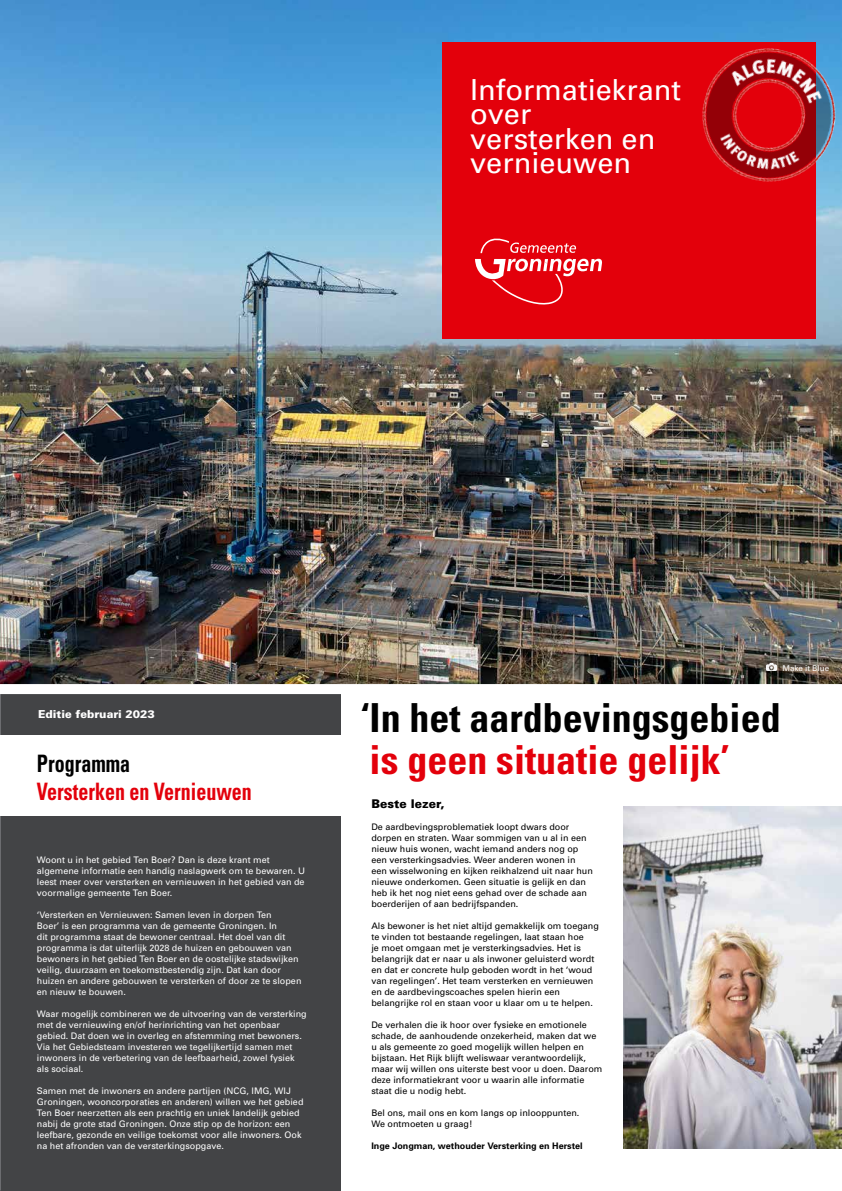
<style>
.page{position:relative;width:842px;height:1191px;background:#fff}
.page>*{position:absolute;margin:0;border:0;box-sizing:border-box;transform-origin:0 0}
.t1{font:700 condensed 40px "Univers";color:#000}
.t2{font:700 condensed 40px "Univers";color:#e3000b}
.t3{font:29px/24.6px "Univers";color:#fff}
.t4{font:700 condensed 24px "Univers";color:#e3000b;scale:.83 1}
.t5{font:700 condensed 24px "Univers";color:#000;scale:.83 1}
.t6{font:900 12px "Univers";color:#000}
.t7{font:900 11px "Univers";color:#fff}
.t8{font:9px/11px "Univers";color:#fff}
.t9{font:9px/11px "Univers";color:#000}
.t10{font:700 9px "Univers";color:#000}
.t11{font:8px "Univers";color:#fff}
</style>
<div class="page">
<div style="left:0;top:692px;width:340px;height:499px;background:#434446"></div>
<img style="left:624px;top:806px;width:218px;height:342px">
<img style="left:0;top:0;width:842px;height:684px">
<div style="left:0;top:684px;width:842px;height:10px;background:#fff"></div>
<div style="left:443px;top:43px;width:373px;height:296px;background:#e3000b"></div>
<svg style="left:475px;top:238px;width:127px;height:67px"></svg>
<div style="left:0;top:735px;width:340px;height:80px;background:#fff"></div>
<svg style="left:767px;top:663px;width:9px;height:8px"></svg>
<img style="left:687px;top:34px;width:155px;height:163px">
<img style="left:695px;top:42px;width:147px;height:147px">
<h2 class="t3" style="left:470px;top:77px;width:213px">Informatiekrant over versterken en vernieuwen</h2>
<p class="t7" style="left:38px;top:707px;width:118px">Editie februari 2023</p>
<h3 class="t5" style="left:37px;top:749px;width:114px">Programma</h3>
<h3 class="t4" style="left:37px;top:777px;width:261px">Versterken en Vernieuwen</h3>
<p class="t8" style="left:37px;top:854px;width:270px">Woont u in het gebied Ten Boer? Dan is deze krant met algemene informatie een handig naslagwerk om te bewaren. U leest meer over versterken en vernieuwen in het gebied van de voormalige gemeente Ten Boer.</p>
<p class="t8" style="left:37px;top:909px;width:266px">‘Versterken en Vernieuwen: Samen leven in dorpen Ten<br>Boer’ is een programma van de gemeente Groningen. In<br>dit programma staat de bewoner centraal. Het doel van dit programma is dat uiterlijk 2028 de huizen en gebouwen van bewoners in het gebied Ten Boer en de oostelijke stadswijken veilig, duurzaam en toekomstbestendig zijn. Dat kan door huizen en andere gebouwen te versterken of door ze te slopen en nieuw te bouwen.</p>
<p class="t8" style="left:37px;top:1008px;width:271px">Waar mogelijk combineren we de uitvoering van de versterking met de vernieuwing en/of herinrichting van het openbaar gebied. Dat doen we in overleg en afstemming met bewoners.<br>Via het Gebiedsteam investeren we tegelijkertijd samen met inwoners in de verbetering van de leefbaarheid, zowel fysiek als sociaal.</p>
<p class="t8" style="left:37px;top:1085px;width:268px">Samen met de inwoners en andere partijen (NCG, IMG, WIJ Groningen, wooncorporaties en anderen) willen we het gebied Ten Boer neerzetten als een prachtig en uniek landelijk gebied nabij de grote stad Groningen. Onze stip op de horizon: een leefbare, gezonde en veilige toekomst voor alle inwoners. Ook na het afronden van de versterkingsopgave.</p>
<p class="t11" style="left:782px;top:663px;width:48px">Make it Blue</p>
<h1 class="t1" style="left:361px;top:693px;width:421px">‘In het aardbevingsgebied</h1>
<h1 class="t2" style="left:370px;top:735px;width:362px">is geen situatie gelijk’</h1>
<h3 class="t6" style="left:371px;top:796px;width:75px">Beste lezer,</h3>
<p class="t9" style="left:371px;top:821px;width:223px">De aardbevingsproblematiek loopt dwars door dorpen en straten. Waar sommigen van u al in een nieuw huis wonen, wacht iemand anders nog op een versterkingsadvies. Weer anderen wonen in een wisselwoning en kijken reikhalzend uit naar hun nieuwe onderkomen. Geen situatie is gelijk en dan heb ik het nog niet eens gehad over de schade aan boerderijen of aan bedrijfspanden.</p>
<p class="t9" style="left:371px;top:920px;width:229px">Als bewoner is het niet altijd gemakkelijk om toegang te vinden tot bestaande regelingen, laat staan hoe<br>je moet omgaan met je versterkingsadvies. Het is belangrijk dat er naar u als inwoner geluisterd wordt en dat er concrete hulp geboden wordt in het ‘woud van regelingen’. Het team versterken en vernieuwen en de aardbevingscoaches spelen hierin een belangrijke rol en staan voor u klaar om u te helpen.</p>
<p class="t9" style="left:371px;top:1018px;width:233px">De verhalen die ik hoor over fysieke en emotionele schade, de aanhoudende onzekerheid, maken dat we u als gemeente zo goed mogelijk willen helpen en bijstaan. Het Rijk blijft weliswaar verantwoordelijk, maar wij willen ons uiterste best voor u doen. Daarom deze informatiekrant voor u waarin alle informatie staat die u nodig hebt.</p>
<p class="t9" style="left:371px;top:1106px;width:210px">Bel ons, mail ons en kom langs op inlooppunten.<br>We ontmoeten u graag!</p>
<p class="t10" style="left:371px;top:1139px;width:213px">Inge Jongman, wethouder Versterking en Herstel</p>
</div>
